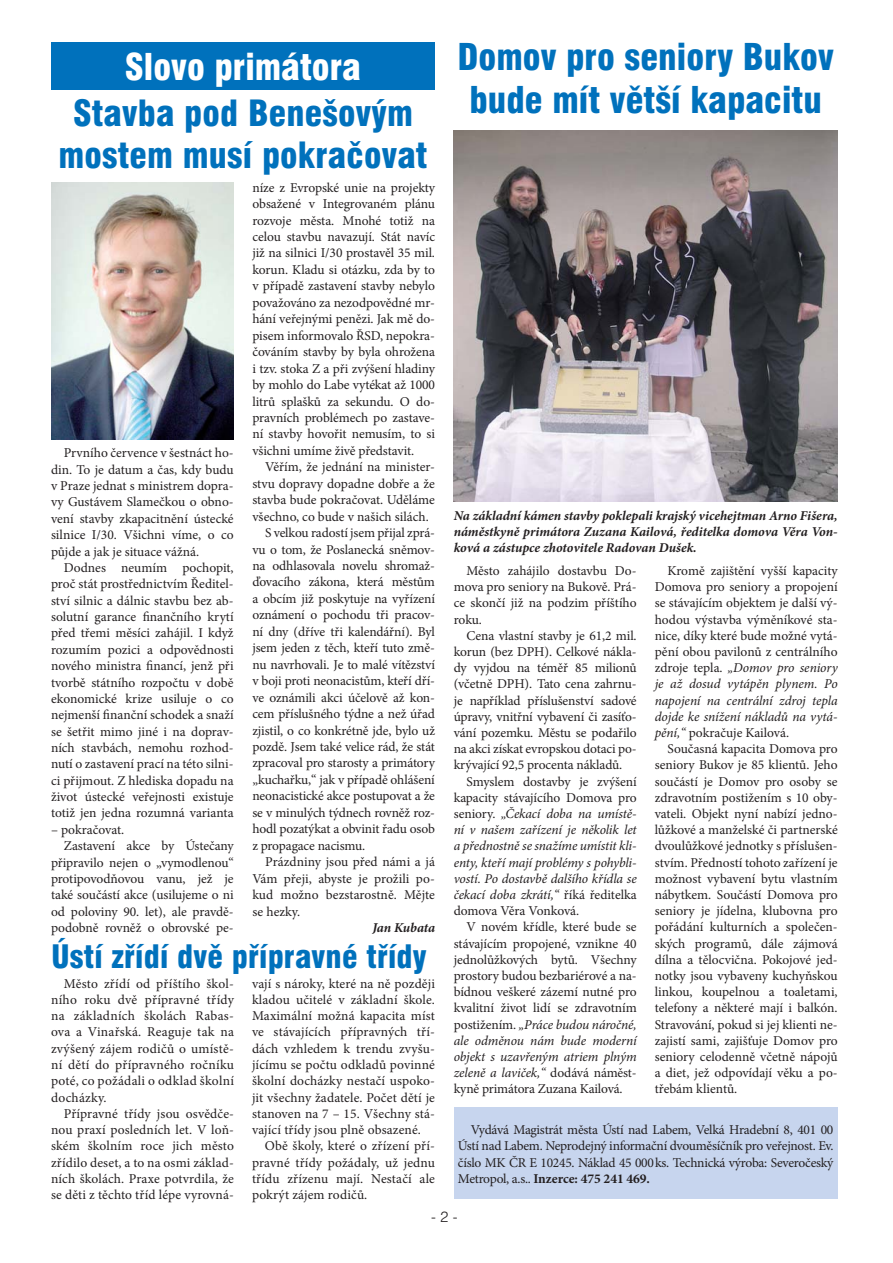
<style>
.page{position:relative;width:893px;height:1263px;background:#fff}
.page>*{position:absolute;margin:0;border:0;box-sizing:border-box;transform-origin:0 0}
.t1{font:900 condensed 36px/43.2px "Swiss 721 AT";color:#0071bc;text-align:center}
.t2{font:900 condensed 36px "Swiss 721 AT";color:#fff}
.t3{font:900 condensed 35.25px/42.3px "Swiss 721 AT";letter-spacing:.005em;color:#0071bc;text-align:center}
.t4{font:900 condensed 31.5px "Swiss 721 AT";letter-spacing:.005em;color:#0071bc}
.t5{font:300 15px "Swiss 721 AT";color:#231f20}
.t6{font:13.5px/16.2px "Minion Pro";letter-spacing:-.01em;color:#231f20;text-align:justify}
.t7{font:italic 13.5px/16.2px "Minion Pro";letter-spacing:-.01em;color:#231f20;text-align:justify}
.t8{font:italic 700 13.5px/16.2px "Minion Pro";color:#231f20;text-align:justify}
.s1{font-style:normal}
.s2{font-style:italic}
.s3{font-weight:700}
</style>
<div class="page">
<img style="left:51px;top:182px;width:183px;height:258px">
<div style="left:51px;top:43px;width:384px;height:47px;background:#0071bc"></div>
<div style="left:454px;top:1108px;width:384px;height:91px;background:#c7d5ee"></div>
<img style="left:454px;top:130px;width:384px;height:371px">
<h1 class="t2" style="left:125px;top:50px;width:238px">Slovo primátora</h1>
<h2 class="t3" style="left:58px;top:94px;width:371px">Stavba pod Benešovým mostem musí pokračovat</h2>
<p class="t6" style="left:51px;top:446px;width:184px;text-indent:13px">Prvního července v šestnáct ho&shy;din. To je datum a čas, kdy budu v Praze jednat s ministrem dopra&shy;vy Gustávem Slamečkou o obno&shy;vení stavby zkapacitnění ústecké silnice I/30. Všichni víme, o co půjde a jak je situace vážná.</p>
<p class="t6" style="left:51px;top:561px;width:184px;text-indent:13px">Dodnes neumím pochopit, proč stát prostřednictvím Ředitel&shy;ství silnic a dálnic stavbu bez ab&shy;solutní garance finančního krytí před třemi měsíci zahájil. I když rozumím pozici a odpovědnosti nového ministra financí, jenž při tvorbě státního rozpočtu v době ekonomické krize usiluje o co nejmenší finanční schodek a snaží se šetřit mimo jiné i na doprav&shy;ních stavbách, nemohu rozhod&shy;nutí o zastavení prací na této silni&shy;ci přijmout. Z hlediska dopadu na život ústecké veřejnosti existuje totiž jen jedna rozumná varianta</p>
<p class="t6" style="left:51px;top:822px;width:75px">– pokračovat.</p>
<p class="t6" style="left:64px;top:839px;width:171px">Zastavení akce by Ústečany</p>
<p class="t6" style="left:51px;top:855px;width:184px">připravilo nejen o „vymodlenou“</p>
<p class="t6" style="left:51px;top:872px;width:184px">protipovodňovou vanu, jež je</p>
<p class="t6" style="left:51px;top:888px;width:184px">také součástí akce (usilujeme o ni</p>
<p class="t6" style="left:51px;top:904px;width:184px">od poloviny 90. let), ale pravdě-</p>
<p class="t6" style="left:51px;top:921px;width:184px">podobně rovněž o obrovské pe-</p>
<p class="t6" style="left:252px;top:180px;width:184px">níze z Evropské unie na projekty obsažené v Integrovaném plánu rozvoje města. Mnohé totiž na celou stavbu navazují. Stát navíc již na silnici I/30 prostavěl 35 mil. korun. Kladu si otázku, zda by to v případě zastavení stavby nebylo považováno za nezodpovědné mr&shy;hání veřejnými penězi. Jak mě do&shy;pisem informovalo ŘSD, nepokra&shy;čováním stavby by byla ohrožena i tzv. stoka Z a při zvýšení hladiny by mohlo do Labe vytékat až 1000 litrů splašků za sekundu. O do&shy;pravních problémech po zastave&shy;ní stavby hovořit nemusím, to si všichni umíme živě představit.</p>
<p class="t6" style="left:265px;top:460px;width:171px">Věřím, že jednání na minister-</p>
<p class="t6" style="left:252px;top:476px;width:184px">stvu dopravy dopadne dobře a že</p>
<p class="t6" style="left:252px;top:493px;width:184px">stavba bude pokračovat. Uděláme</p>
<p class="t6" style="left:252px;top:509px;width:178px">všechno, co bude v našich silách.</p>
<p class="t6" style="left:265px;top:526px;width:171px">S velkou radostí jsem přijal zprá-</p>
<p class="t6" style="left:252px;top:542px;width:184px">vu o tom, že Poslanecká sněmov-</p>
<p class="t6" style="left:252px;top:559px;width:184px">na odhlasovala novelu shromaž-</p>
<p class="t6" style="left:252px;top:575px;width:184px">ďovacího zákona, která městům</p>
<p class="t6" style="left:252px;top:592px;width:184px">a obcím již poskytuje na vyřízení</p>
<p class="t6" style="left:252px;top:608px;width:184px">oznámení o pochodu tři pracov-</p>
<p class="t6" style="left:252px;top:625px;width:184px">ní dny (dříve tři kalendářní). Byl</p>
<p class="t6" style="left:252px;top:641px;width:184px">jsem jeden z těch, kteří tuto změ-</p>
<p class="t6" style="left:252px;top:657px;width:184px">nu navrhovali. Je to malé vítězství</p>
<p class="t6" style="left:252px;top:674px;width:184px">v boji proti neonacistům, kteří dří-</p>
<p class="t6" style="left:252px;top:690px;width:184px">ve oznámili akci účelově až kon-</p>
<p class="t6" style="left:252px;top:707px;width:184px">cem příslušného týdne a než úřad</p>
<p class="t6" style="left:252px;top:723px;width:184px">zjistil, o co konkrétně jde, bylo už</p>
<p class="t6" style="left:252px;top:740px;width:184px">pozdě. Jsem také velice rád, že stát</p>
<p class="t6" style="left:252px;top:756px;width:184px">zpracoval pro starosty a primátory</p>
<p class="t6" style="left:252px;top:773px;width:184px">„kuchařku,“ jak v případě ohlášení</p>
<p class="t6" style="left:252px;top:789px;width:184px">neonacistické akce postupovat a že</p>
<p class="t6" style="left:252px;top:806px;width:184px">se v minulých týdnech rovněž roz-</p>
<p class="t6" style="left:252px;top:822px;width:184px">hodl pozatýkat a obvinit řadu osob</p>
<p class="t6" style="left:252px;top:838px;width:114px">z propagace nacismu.</p>
<p class="t6" style="left:265px;top:855px;width:171px">Prázdniny jsou před námi a já</p>
<p class="t6" style="left:252px;top:871px;width:184px">Vám přeji, abyste je prožili po-</p>
<p class="t6" style="left:252px;top:888px;width:184px">kud možno bezstarostně. Mějte</p>
<p class="t6" style="left:252px;top:904px;width:49px">se hezky.</p>
<p class="t8" style="left:372px;top:921px;width:64px">Jan Kubata</p>
<h3 class="t4" style="left:51px;top:941px;width:377px">Ústí zřídí dvě přípravné třídy</h3>
<p class="t6" style="left:51px;top:976px;width:185px;text-indent:13px">Město zřídí od příštího škol&shy;ního roku dvě přípravné třídy na základních školách Rabas&shy;ova a Vinařská. Reaguje tak na zvýšený zájem rodičů o umístě&shy;ní dětí do přípravného ročníku poté, co požádali o odklad školní docházky.</p>
<p class="t6" style="left:51px;top:1106px;width:184px;text-indent:13px">Přípravné třídy jsou osvědče&shy;nou praxí posledních let. V loň&shy;ském školním roce jich město zřídilo deset, a to na osmi základ&shy;ních školách. Praxe potvrdila, že se děti z těchto tříd lépe vyrovná-</p>
<p class="t6" style="left:252px;top:976px;width:185px">vají s nároky, které na ně později kladou učitelé v základní škole.<br>Maximální možná kapacita míst ve stávajících přípravných tří&shy;dách vzhledem k trendu zvyšu&shy;jícímu se počtu odkladů povinné školní docházky nestačí uspoko&shy;jit všechny žadatele. Počet dětí je stanoven na 7 – 15. Všechny stá&shy;vající třídy jsou plně obsazené.</p>
<p class="t6" style="left:252px;top:1139px;width:185px;text-indent:13px">Obě školy, které o zřízení pří&shy;pravné třídy požádaly, už jednu třídu zřízenu mají. Nestačí ale pokrýt zájem rodičů.</p>
<h1 class="t1" style="left:458px;top:37px;width:378px">Domov pro seniory Bukov bude mít větší kapacitu</h1>
<p class="t8" style="left:454px;top:508px;width:386px">Na základní kámen stavby poklepali krajský vicehejtman Arno Fišera, náměstkyně primátora Zuzana Kailová, ředitelka domova Věra Von&shy;ková a zástupce zhotovitele Radovan Dušek.</p>
<p class="t6" style="left:454px;top:564px;width:184px;text-indent:13px">Město zahájilo dostavbu Do&shy;mova pro seniory na Bukově. Prá&shy;ce skončí již na podzim příštího roku.</p>
<p class="t6" style="left:454px;top:629px;width:185px;text-indent:13px">Cena vlastní stavby je 61,2 mil. korun (bez DPH). Celkové nákla&shy;dy vyjdou na téměř 85 milionů (včetně DPH). Tato cena zahrnu&shy;je například příslušenství sadové úpravy, vnitřní vybavení či zasíťo&shy;vání pozemku. Městu se podařilo na akci získat evropskou dotaci po&shy;krývající 92,5 procenta nákladů.</p>
<p class="t7" style="left:454px;top:774px;width:185px;text-indent:13px"><span class="s1">Smyslem dostavby je zvýšení kapacity stávajícího Domova pro seniory.</span> „Čekací doba na umístě&shy;ní v našem zařízení je několik let a přednostně se snažíme umístit kli&shy;enty, kteří mají problémy s pohybli&shy;vostí. Po dostavbě dalšího křídla se čekací doba zkrátí,“ <span class="s1">říká ředitelka domova Věra Vonková.</span></p>
<p class="t6" style="left:454px;top:920px;width:185px;text-indent:13px">V novém křídle, které bude se stávajícím propojené, vznikne 40 jednolůžkových bytů. Všechny prostory budou bezbariérové a na&shy;bídnou veškeré zázemí nutné pro kvalitní život lidí se zdravotním postižením. <span class="s2">„Práce budou náročné, ale odměnou nám bude moderní objekt s uzavřeným atriem plným zeleně a laviček,“</span> dodává náměst&shy;kyně primátora Zuzana Kailová.</p>
<p class="t6" style="left:655px;top:564px;width:184px;text-indent:13px">Kromě zajištění vyšší kapacity Domova pro seniory a propojení se stávajícím objektem je další vý&shy;hodou výstavba výměníkové sta&shy;nice, díky které bude možné vytá&shy;pění obou pavilonů z centrálního zdroje tepla. <span class="s2">„Domov pro seniory je až dosud vytápěn plynem. Po napojení na centrální zdroj tepla dojde ke snížení nákladů na vytá&shy;pění,“</span> pokračuje Kailová.</p>
<p class="t6" style="left:655px;top:742px;width:185px;text-indent:13px">Současná kapacita Domova pro seniory Bukov je 85 klientů. Jeho součástí je Domov pro osoby se zdravotním postižením s 10 oby&shy;vateli. Objekt nyní nabízí jedno&shy;lůžkové a manželské či partnerské dvoulůžkové jednotky s příslušen&shy;stvím. Předností tohoto zařízení je možnost vybavení bytu vlastním nábytkem. Součástí Domova pro seniory je jídelna, klubovna pro pořádání kulturních a společen&shy;ských programů, dále zájmová dílna a tělocvična. Pokojové jed&shy;notky jsou vybaveny kuchyňskou linkou, koupelnou a toaletami, telefony a některé mají i balkón.<br>Stravování, pokud si jej klienti ne&shy;zajistí sami, zajišťuje Domov pro seniory celodenně včetně nápojů a diet, jež odpovídají věku a po&shy;třebám klientů.</p>
<p class="t6" style="left:458px;top:1123px;width:377px;text-indent:13px">Vydává Magistrát města Ústí nad Labem, Velká Hradební 8, 401 00<br>Ústí nad Labem. Neprodejný informační dvouměsíčník pro veřejnost. Ev. číslo MK ČR E 10245. Náklad 45 000 ks. Technická výroba: Severočeský Metropol, a.s.. <span class="s3">Inzerce: 475 241 469.</span></p>
<p class="t5" style="left:431px;top:1209px;width:28px">- 2 -</p>
</div>
